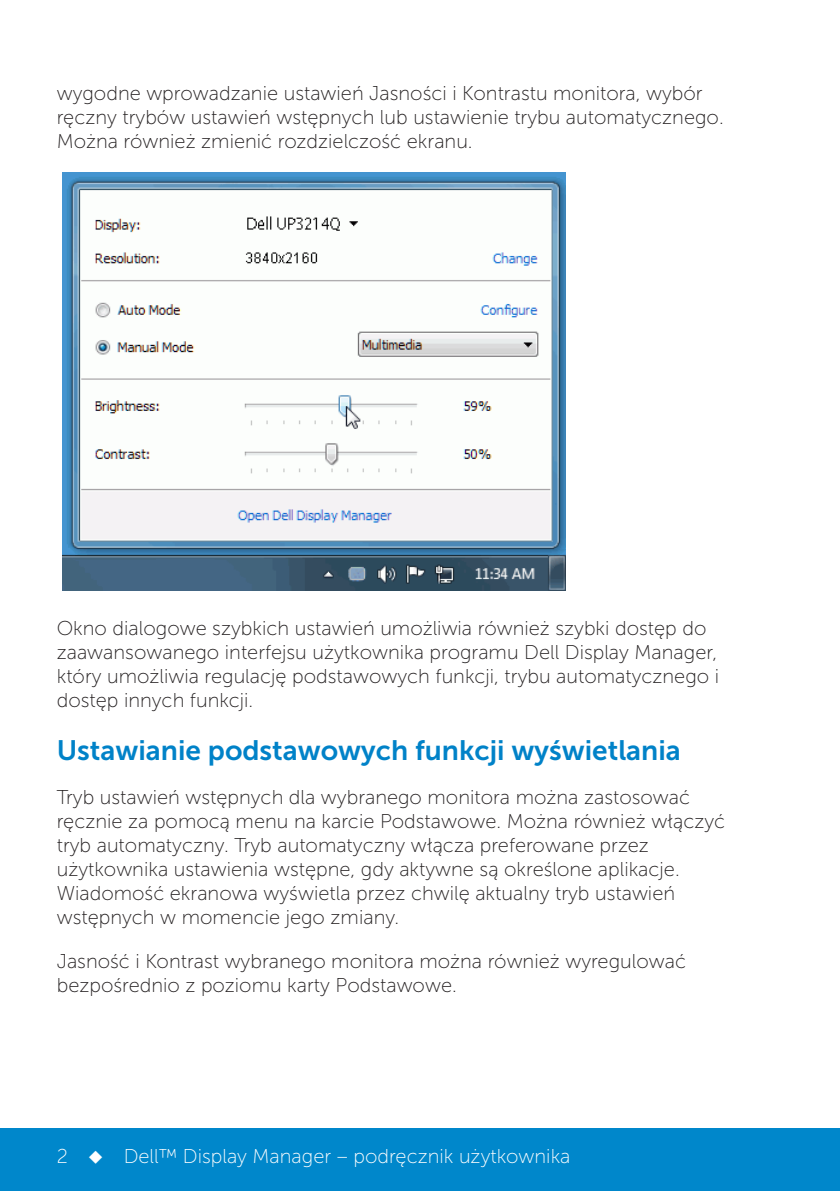
<style>
.page{position:relative;width:840px;height:1191px;background:#fff}
.page>*{position:absolute;margin:0;border:0;box-sizing:border-box;transform-origin:0 0}
.t1{font:28px "Museo Sans For Dell 700";color:#0082c8}
.t2{font:20px/24px "Museo Sans For Dell 100";color:#231f20}
.Page_No_L{font:20px "Museo Sans For Dell 100";color:#fff}
</style>
<div class="page">
<div style="left:0;top:1128px;width:839px;height:63px;background:#0087cb"></div>
<img style="left:62px;top:172px;width:503px;height:418px">
<p class="t2" style="left:57px;top:81px;width:668px">wygodne wprowadzanie ustawień Jasności i Kontrastu monitora, wybór ręczny trybów ustawień wstępnych lub ustawienie trybu automatycznego.<br>Można również zmienić rozdzielczość ekranu.</p>
<p class="t2" style="left:57px;top:616px;width:663px">Okno dialogowe szybkich ustawień umożliwia również szybki dostęp do zaawansowanego interfejsu użytkownika programu Dell Display Manager, który umożliwia regulację podstawowych funkcji, trybu automatycznego i dostęp innych funkcji.</p>
<p class="t1" style="left:57px;top:735px;width:625px">Ustawianie podstawowych funkcji wyświetlania</p>
<p class="t2" style="left:57px;top:785px;width:669px">Tryb ustawień wstępnych dla wybranego monitora można zastosować ręcznie za pomocą menu na karcie Podstawowe. Można również włączyć tryb automatyczny. Tryb automatyczny włącza preferowane przez użytkownika ustawienia wstępne, gdy aktywne są określone aplikacje.<br>Wiadomość ekranowa wyświetla przez chwilę aktualny tryb ustawień wstępnych w momencie jego zmiany.</p>
<p class="t2" style="left:57px;top:949px;width:630px">Jasność i Kontrast wybranego monitora można również wyregulować bezpośrednio z poziomu karty Podstawowe.</p>
<p class="Page_No_L" style="left:57px;top:1145px;width:515px">2 ◆ Dell™ Display Manager – podręcznik użytkownika</p>
</div>
